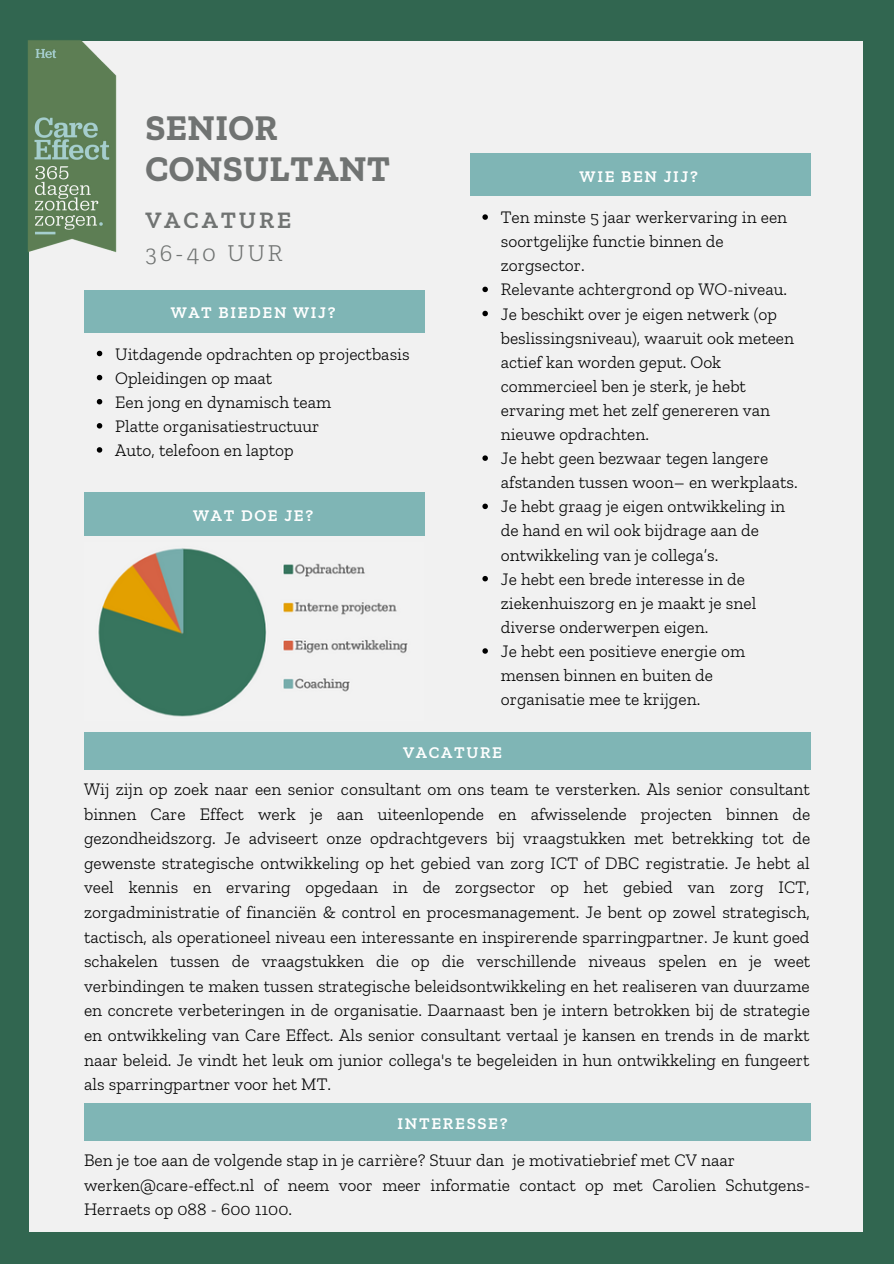
<style>
.page{position:relative;width:894px;height:1264px;background:#fff}
.page>*{position:absolute;margin:0;border:0;box-sizing:border-box;transform-origin:0 0}
.t1{font:700 36px/41.4px "Zilla Slab";letter-spacing:.01em;color:#707372}
.t2{font:600 24px "Zilla Slab";letter-spacing:.12em;color:#707372}
.t3{font:300 24px "Zilla Slab";letter-spacing:.12em;color:#707372}
.t4{font:300 17.55px/24.2px "Zilla Slab";color:#000}
.t5{font:600 16.65px "Zilla Slab";letter-spacing:.1em;color:#fff}
</style>
<div class="page">
<div style="left:0;top:0;width:893px;height:1263px;background:#316650"></div>
<div style="left:29px;top:41px;width:833px;height:1190px;background:#f1f1f1"></div>
<div style="left:469px;top:153px;width:341px;height:43px;background:#7fb5b5"></div>
<svg style="left:482px;top:214px;width:6px;height:6px"></svg>
<svg style="left:482px;top:287px;width:6px;height:5px"></svg>
<svg style="left:482px;top:311px;width:6px;height:5px"></svg>
<svg style="left:482px;top:455px;width:6px;height:6px"></svg>
<svg style="left:482px;top:503px;width:6px;height:6px"></svg>
<svg style="left:482px;top:576px;width:6px;height:5px"></svg>
<svg style="left:482px;top:648px;width:6px;height:5px"></svg>
<div style="left:84px;top:290px;width:341px;height:42px;background:#7fb5b5"></div>
<svg style="left:97px;top:351px;width:5px;height:5px"></svg>
<svg style="left:97px;top:375px;width:5px;height:5px"></svg>
<svg style="left:97px;top:399px;width:5px;height:5px"></svg>
<svg style="left:97px;top:423px;width:5px;height:5px"></svg>
<svg style="left:97px;top:447px;width:5px;height:5px"></svg>
<div style="left:84px;top:492px;width:341px;height:44px;background:#7fb5b5"></div>
<div style="left:84px;top:1103px;width:726px;height:37px;background:#7fb5b5"></div>
<div style="left:84px;top:732px;width:726px;height:37px;background:#7fb5b5"></div>
<img style="left:0;top:39px;width:178px;height:213px">
<img style="left:98px;top:548px;width:310px;height:169px">
<h1 class="t1" style="left:145px;top:107px;width:246px">SENIOR<br>CONSULTANT</h1>
<h2 class="t2" style="left:145px;top:205px;width:147px">VACATURE</h2>
<h2 class="t3" style="left:145px;top:238px;width:139px">36-40 UUR</h2>
<p class="t5" style="left:171px;top:302px;width:166px">WAT BIEDEN WIJ?</p>
<p class="t4" style="left:115px;top:341px;width:296px">Uitdagende opdrachten op projectbasis<br>Opleidingen op maat<br>Een jong en dynamisch team<br>Platte organisatiestructuur<br>Auto, telefoon en laptop</p>
<p class="t5" style="left:193px;top:505px;width:121px">WAT DOE JE?</p>
<p class="t5" style="left:579px;top:166px;width:120px">WIE BEN JIJ?</p>
<p class="t4" style="left:500px;top:205px;width:298px">Ten minste 5 jaar werkervaring in een soortgelijke functie binnen de zorgsector.<br>Relevante achtergrond op WO-niveau.<br>Je beschikt over je eigen netwerk (op beslissingsniveau), waaruit ook meteen actief kan worden geput. Ook commercieel ben je sterk, je hebt ervaring met het zelf genereren van nieuwe opdrachten.<br>Je hebt geen bezwaar tegen langere afstanden tussen woon– en werkplaats.<br>Je hebt graag je eigen ontwikkeling in de hand en wil ook bijdrage aan de ontwikkeling van je collega’s.<br>Je hebt een brede interesse in de ziekenhuiszorg en je maakt je snel diverse onderwerpen eigen.<br>Je hebt een positieve energie om mensen binnen en buiten de organisatie mee te krijgen.</p>
<p class="t5" style="left:403px;top:742px;width:100px">VACATURE</p>
<p class="t4" style="left:84px;top:776px;width:727px;line-height:24.6px;text-align:justify">Wij zijn op zoek naar een senior consultant om ons team te versterken. Als senior consultant binnen Care Effect werk je aan uiteenlopende en afwisselende projecten binnen de gezondheidszorg. Je adviseert onze opdrachtgevers bij vraagstukken met betrekking tot de gewenste strategische ontwikkeling op het gebied van zorg ICT of DBC registratie. Je hebt al veel kennis en ervaring opgedaan in de zorgsector op het gebied van zorg ICT, zorgadministratie of financiën &amp; control en procesmanagement. Je bent op zowel strategisch, tactisch, als operationeel niveau een interessante en inspirerende sparringpartner. Je kunt goed schakelen tussen de vraagstukken die op die verschillende niveaus spelen en je weet verbindingen te maken tussen strategische beleidsontwikkeling en het realiseren van duurzame en concrete verbeteringen in de organisatie. Daarnaast ben je intern betrokken bij de strategie en ontwikkeling van Care Effect. Als senior consultant vertaal je kansen en trends in de markt naar beleid. Je vindt het leuk om junior collega's te begeleiden in hun ontwikkeling en fungeert als sparringpartner voor het MT.</p>
<p class="t5" style="left:397px;top:1112px;width:111px">INTERESSE?</p>
<p class="t4" style="left:84px;top:1147px;width:727px;line-height:24.6px">Ben je toe aan de volgende stap in je carrière? Stuur dan je motivatiebrief met CV naar werken@care-effect.nl of neem voor meer informatie contact op met Carolien Schutgens-<br>Herraets op 088 - 600 1100.</p>
</div>
